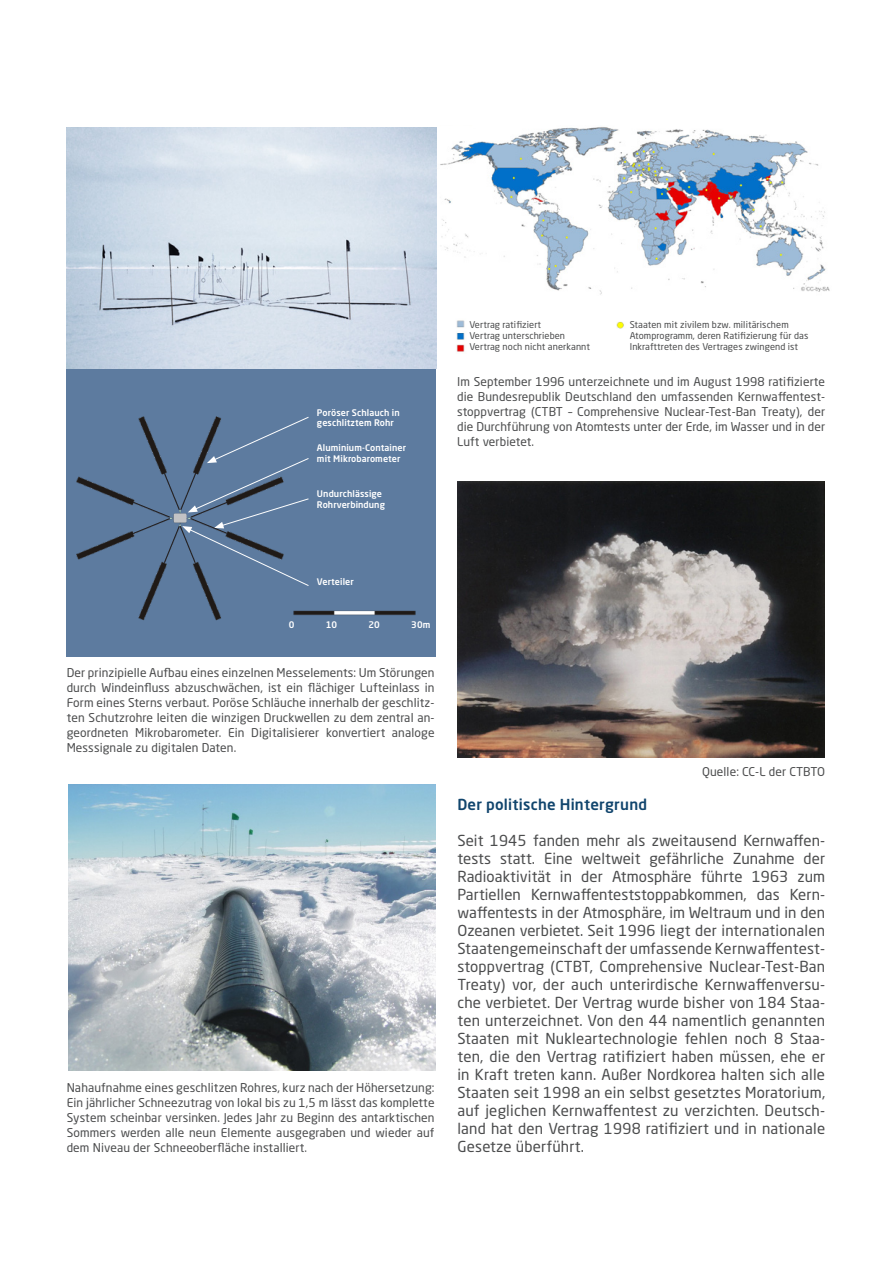
<style>
.page{position:relative;width:893px;height:1263px;background:#fff}
.page>*{position:absolute;margin:0;border:0;box-sizing:border-box;transform-origin:0 0}
.lauf{font:15px/18px "Neo Sans W1 G";letter-spacing:.015em;color:#4b4c4d;text-align:justify}
.Subhead{font:500 15px "Neo Sans W1 G";letter-spacing:.015em;color:#11456d}
.Legende{font:12px/15px "Neo Sans W1 G";letter-spacing:.01em;color:#4b4c4d;text-align:justify}
.Grafik-Legende{font:9.3px/10.8px "Neo Sans W1 G";letter-spacing:.01em;color:#4b4c4d}
.Grafik-Legende-2{font:500 9px/10.5px "Neo Sans W1 G";letter-spacing:.01em;color:#fff}
</style>
<div class="page">
<div style="left:67px;top:369px;width:369px;height:288px;background:#5d7b9f"></div>
<img style="left:77px;top:476px;width:144px;height:145px">
<img style="left:436px;top:127px;width:394px;height:168px">
<img style="left:616px;top:321px;width:8px;height:8px">
<img style="left:456px;top:320px;width:9px;height:32px">
<img style="left:68px;top:784px;width:368px;height:287px">
<img style="left:293px;top:610px;width:123px;height:6px">
<svg style="left:133px;top:416px;width:176px;height:171px"></svg>
<img style="left:457px;top:481px;width:368px;height:277px">
<img style="left:67px;top:128px;width:370px;height:241px">
<p class="Grafik-Legende-2" style="left:317px;top:407px;width:84px">Poröser Schlauch in geschlitztem Rohr</p>
<p class="Grafik-Legende-2" style="left:317px;top:442px;width:91px">Aluminium-Container mit Mikrobarometer</p>
<p class="Grafik-Legende-2" style="left:317px;top:488px;width:70px">Undurchlässige<br>Rohrverbindung</p>
<p class="Grafik-Legende" style="left:469px;top:319px;width:73px">Vertrag ratifiziert</p>
<p class="Grafik-Legende" style="left:469px;top:330px;width:97px">Vertrag unterschrieben</p>
<p class="Grafik-Legende" style="left:469px;top:341px;width:122px">Vertrag noch nicht anerkannt</p>
<p class="Grafik-Legende" style="left:630px;top:319px;width:180px">Staaten mit zivilem bzw. militärischem<br>Atomprogramm, deren Ratifizierung für das<br>Inkrafttreten des Vertrages zwingend ist</p>
<p class="Legende" style="left:457px;top:374px;width:370px">Im September 1996 unterzeichnete und im August 1998 ratifizierte die Bundesrepublik Deutschland den umfassenden Kernwaffentest&shy;stoppvertrag (CTBT – Comprehensive Nuclear-Test-Ban Treaty), der die Durchführung von Atomtests unter der Erde, im Wasser und in der Luft verbietet.</p>
<p class="Grafik-Legende-2" style="left:317px;top:576px;width:38px">Verteiler</p>
<p class="Grafik-Legende-2" style="left:289px;top:619px;width:7px">0</p>
<p class="Grafik-Legende-2" style="left:326px;top:619px;width:13px">10</p>
<p class="Grafik-Legende-2" style="left:369px;top:619px;width:13px">20</p>
<p class="Grafik-Legende-2" style="left:411px;top:619px;width:21px">30m</p>
<p class="Legende" style="left:67px;top:664px;width:369px">Der prinzipielle Aufbau eines einzelnen Messelements: Um Störungen durch Windeinfluss abzuschwächen, ist ein flächiger Lufteinlass in Form eines Sterns verbaut. Poröse Schläuche innerhalb der geschlitz&shy;ten Schutzrohre leiten die winzigen Druckwellen zu dem zentral an&shy;geordneten Mikrobarometer. Ein Digitalisierer konvertiert analoge Messsignale zu digitalen Daten.</p>
<p class="Legende" style="left:67px;top:1079px;width:369px">Nahaufnahme eines geschlitzen Rohres, kurz nach der Höhersetzung:<br>Ein jährlicher Schneezutrag von lokal bis zu 1,5 m lässt das komplette System scheinbar versinken. Jedes Jahr zu Beginn des antarktischen Sommers werden alle neun Elemente ausgegraben und wieder auf dem Niveau der Schneeoberfläche installiert.</p>
<p class="Legende" style="left:702px;top:764px;width:124px">Quelle: CC-L der CTBTO</p>
<p class="Subhead" style="left:457px;top:795px;width:191px">Der politische Hintergrund</p>
<p class="lauf" style="left:457px;top:831px;width:369px">Seit 1945 fanden mehr als zweitausend Kernwaffen&shy;tests statt. Eine weltweit gefährliche Zunahme der Radioaktivität in der Atmosphäre führte 1963 zum Partiellen Kernwaffenteststoppabkommen, das Kern&shy;waffentests in der Atmosphäre, im Weltraum und in den Ozeanen verbietet. Seit 1996 liegt der internationalen Staatengemeinschaft der umfassende Kernwaffentest&shy;stoppvertrag (CTBT, Comprehensive Nuclear-Test-Ban Treaty) vor, der auch unterirdische Kernwaffenversu&shy;che verbietet. Der Vertrag wurde bisher von 184 Staa&shy;ten unterzeichnet. Von den 44 namentlich genannten Staaten mit Nukleartechnologie fehlen noch 8 Staa&shy;ten, die den Vertrag ratifiziert haben müssen, ehe er in Kraft treten kann. Außer Nordkorea halten sich alle Staaten seit 1998 an ein selbst gesetztes Moratorium, auf jeglichen Kernwaffentest zu verzichten. Deutsch&shy;land hat den Vertrag 1998 ratifiziert und in nationale Gesetze überführt.</p>
</div>
